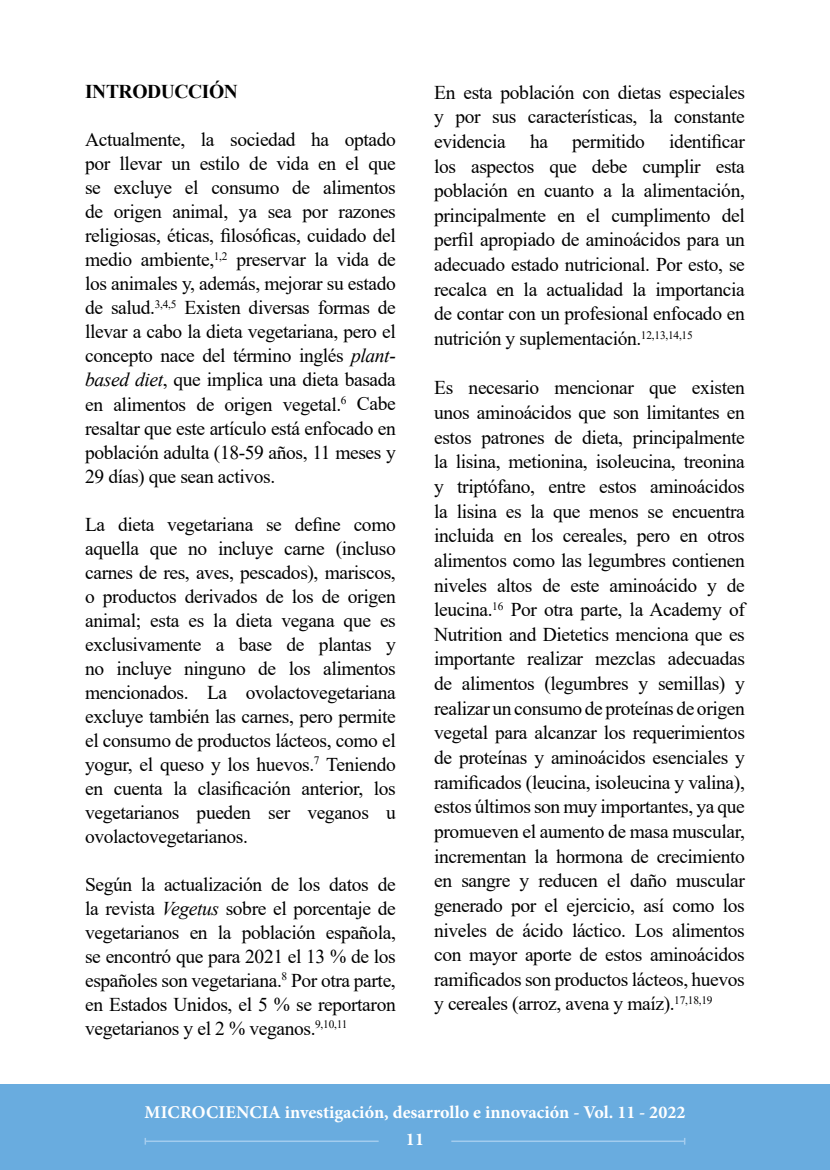
<style>
.page{position:relative;width:830px;height:1170px;background:#fff}
.page>*{position:absolute;margin:0;border:0;box-sizing:border-box;transform-origin:0 0}
.t1{font:19.5px/24.6px "Times New Roman";letter-spacing:-.02em;color:#000;text-align:justify}
.t2{font:700 19.5px "Times New Roman";letter-spacing:-.02em;color:#000}
.t3{font:700 18px "Minion Pro";color:#fff}
.s1{font-style:italic}
</style>
<div class="page">
<div style="left:0;top:1084px;width:829px;height:85px;background:#69acdf"></div>
<hr style="left:145px;top:1140px;width:233px;height:1px;background:#a3ccee">
<hr style="left:451px;top:1140px;width:233px;height:1px;background:#a3ccee">
<p class="t2" style="left:85px;top:78px;width:154px">INTRODUCCIÓN</p>
<p class="t1" style="left:85px;top:127px;width:312px;line-height:24px">Actualmente, la sociedad ha optado por llevar un estilo de vida en el que se excluye el consumo de alimentos de origen animal, ya sea por razones religiosas, éticas, filosóficas, cuidado del medio ambiente,<sup>1,2</sup> preservar la vida de los animales y, además, mejorar su estado de salud.<sup>3,4,5</sup> Existen diversas formas de llevar a cabo la dieta vegetariana, pero el concepto nace del término inglés <span class="s1">plant&shy;based diet</span>, que implica una dieta basada en alimentos de origen vegetal.<sup>6</sup> Cabe resaltar que este artículo está enfocado en población adulta (18-59 años, 11 meses y 29 días) que sean activos.</p>
<p class="t1" style="left:85px;top:511px;width:312px;line-height:24px">La dieta vegetariana se define como aquella que no incluye carne (incluso carnes de res, aves, pescados), mariscos, o productos derivados de los de origen animal; esta es la dieta vegana que es exclusivamente a base de plantas y no incluye ninguno de los alimentos mencionados. La ovolactovegetariana excluye también las carnes, pero permite el consumo de productos lácteos, como el yogur, el queso y los huevos.<sup>7</sup> Teniendo en cuenta la clasificación anterior, los vegetarianos pueden ser veganos u ovolactovegetarianos.</p>
<p class="t1" style="left:85px;top:871px;width:312px;line-height:24px">Según la actualización de los datos de la revista <span class="s1">Vegetus</span> sobre el porcentaje de vegetarianos en la población española, se encontró que para 2021 el 13 % de los españoles son vegetariana.<sup>8</sup> Por otra parte, en Estados Unidos, el 5 % se reportaron vegetarianos y el 2 % veganos.<sup>9,10,11</sup></p>
<p class="t1" style="left:434px;top:79px;width:312px">En esta población con dietas especiales y por sus características, la constante evidencia ha permitido identificar los aspectos que debe cumplir esta población en cuanto a la alimentación, principalmente en el cumplimento del perfil apropiado de aminoácidos para un adecuado estado nutricional. Por esto, se recalca en la actualidad la importancia de contar con un profesional enfocado en nutrición y suplementación.<sup>12,13,14,15</sup></p>
<p class="t1" style="left:434px;top:375px;width:312px">Es necesario mencionar que existen unos aminoácidos que son limitantes en estos patrones de dieta, principalmente la lisina, metionina, isoleucina, treonina y triptófano, entre estos aminoácidos la lisina es la que menos se encuentra incluida en los cereales, pero en otros alimentos como las legumbres contienen niveles altos de este aminoácido y de leucina.<sup>16</sup> Por otra parte, la Academy of Nutrition and Dietetics menciona que es importante realizar mezclas adecuadas de alimentos (legumbres y semillas) y realizar un consumo de proteínas de origen vegetal para alcanzar los requerimientos de proteínas y aminoácidos esenciales y ramificados (leucina, isoleucina y valina), estos últimos son muy importantes, ya que promueven el aumento de masa muscular, incrementan la hormona de crecimiento en sangre y reducen el daño muscular generado por el ejercicio, así como los niveles de ácido láctico. Los alimentos con mayor aporte de estos aminoácidos ramificados son productos lácteos, huevos y cereales (arroz, avena y maíz).<sup>17,18,19</sup></p>
<p class="t3" style="left:145px;top:1099px;width:542px">MICROCIENCIA investigación, desarrollo e innovación - Vol. 11 - 2022</p>
<p class="t3" style="left:406px;top:1126px;width:19px">11</p>
</div>
